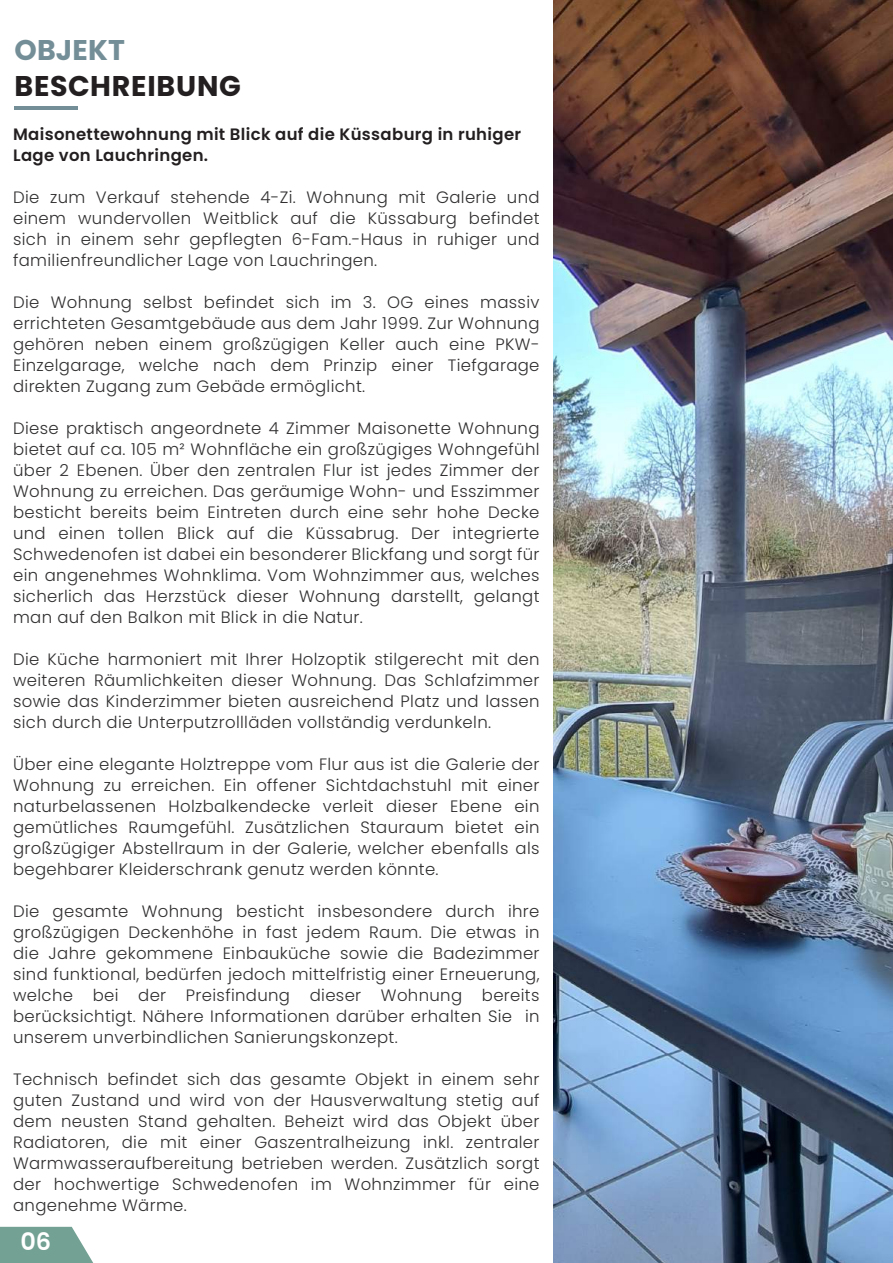
<style>
.page{position:relative;width:893px;height:1263px;background:#fff}
.page>*{position:absolute;margin:0;border:0;box-sizing:border-box;transform-origin:0 0}
.t1{font:700 28.5px "Poppins";letter-spacing:.025em;color:#231f20}
.t2{font:700 28.5px "Poppins";letter-spacing:.005em;color:#748e97}
.t3{font:600 24px "Poppins";color:#fff}
.t4{font:300 16.5px/21px "Poppins";letter-spacing:.02em;color:#312f30;text-align:justify}
.t5{font:600 16.5px/21px "Poppins";letter-spacing:.02em;color:#231f20}
</style>
<div class="page">
<img style="left:553px;top:0;width:340px;height:1263px">
<hr style="left:15px;top:106px;width:63px;height:4px;background:#748e97">
<svg style="left:0;top:1227px;width:93px;height:36px;background:#82ab9f"></svg>
<h1 class="t2" style="left:15px;top:33px;width:112px">OBJEKT</h1>
<h1 class="t1" style="left:15px;top:69px;width:228px">BESCHREIBUNG</h1>
<p class="t5" style="left:13px;top:124px;width:510px">Maisonettewohnung mit Blick auf die Küssaburg in ruhiger<br>Lage von Lauchringen.</p>
<p class="t4" style="left:13px;top:187px;width:528px">Die zum Verkauf stehende 4-Zi. Wohnung mit Galerie und einem wundervollen Weitblick auf die Küssaburg befindet sich in einem sehr gepflegten 6-Fam.-Haus in ruhiger und familienfreundlicher Lage von Lauchringen.</p>
<p class="t4" style="left:13px;top:292px;width:528px">Die Wohnung selbst befindet sich im 3. OG eines massiv errichteten Gesamtgebäude aus dem Jahr 1999. Zur Wohnung gehören neben einem großzügigen Keller auch eine PKW-Einzelgarage, welche nach dem Prinzip einer Tiefgarage direkten Zugang zum Gebäde ermöglicht.</p>
<p class="t4" style="left:13px;top:418px;width:528px">Diese praktisch angeordnete 4 Zimmer Maisonette Wohnung bietet auf ca. 105 m² Wohnfläche ein großzügiges Wohngefühl über 2 Ebenen. Über den zentralen Flur ist jedes Zimmer der Wohnung zu erreichen. Das geräumige Wohn- und Esszimmer besticht bereits beim Eintreten durch eine sehr hohe Decke und einen tollen Blick auf die Küssabrug. Der integrierte Schwedenofen ist dabei ein besonderer Blickfang und sorgt für ein angenehmes Wohnklima. Vom Wohnzimmer aus, welches sicherlich das Herzstück dieser Wohnung darstellt, gelangt man auf den Balkon mit Blick in die Natur.</p>
<p class="t4" style="left:13px;top:649px;width:528px">Die Küche harmoniert mit Ihrer Holzoptik stilgerecht mit den weiteren Räumlichkeiten dieser Wohnung. Das Schlafzimmer sowie das Kinderzimmer bieten ausreichend Platz und lassen sich durch die Unterputzrollläden vollständig verdunkeln.</p>
<p class="t4" style="left:13px;top:754px;width:528px">Über eine elegante Holztreppe vom Flur aus ist die Galerie der Wohnung zu erreichen. Ein offener Sichtdachstuhl mit einer naturbelassenen Holzbalkendecke verleit dieser Ebene ein gemütliches Raumgefühl. Zusätzlichen Stauraum bietet ein großzügiger Abstellraum in der Galerie, welcher ebenfalls als begehbarer Kleiderschrank genutz werden könnte.</p>
<p class="t4" style="left:13px;top:901px;width:528px">Die gesamte Wohnung besticht insbesondere durch ihre großzügigen Deckenhöhe in fast jedem Raum. Die etwas in die Jahre gekommene Einbauküche sowie die Badezimmer sind funktional, bedürfen jedoch mittelfristig einer Erneuerung, welche bei der Preisfindung dieser Wohnung bereits berücksichtigt. Nähere Informationen darüber erhalten Sie in unserem unverbindlichen Sanierungskonzept.</p>
<p class="t4" style="left:13px;top:1069px;width:528px">Technisch befindet sich das gesamte Objekt in einem sehr guten Zustand und wird von der Hausverwaltung stetig auf dem neusten Stand gehalten. Beheizt wird das Objekt über Radiatoren, die mit einer Gaszentralheizung inkl. zentraler Warmwasseraufbereitung betrieben werden. Zusätzlich sorgt der hochwertige Schwedenofen im Wohnzimmer für eine angenehme Wärme.</p>
<h2 class="t3" style="left:21px;top:1228px;width:32px">06</h2>
</div>
